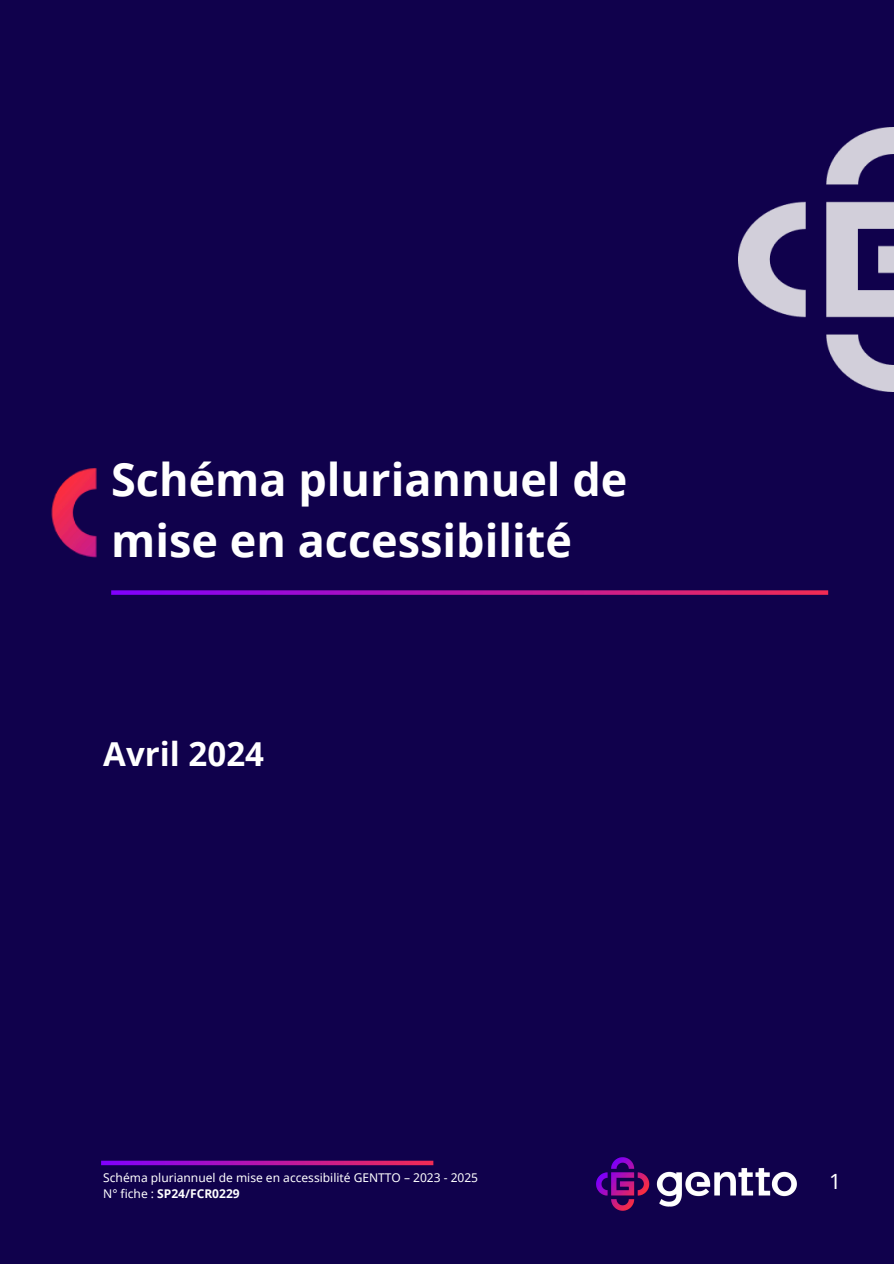
<style>
.page{position:relative;width:894px;height:1264px;background:#fff}
.page>*{position:absolute;margin:0;border:0;box-sizing:border-box;transform-origin:0 0}
.t1{font:700 45px/61.8px "Noto Sans";color:#fff}
.t2{font:700 33px "Noto Sans";color:#fff}
.t3{font:21px "Noto Sans";color:#fff}
.t4{font:12px "Noto Sans";color:#fff}
.t5{font:700 12px "Noto Sans";color:#fff}
.s1{font-weight:400}
</style>
<div class="page">
<div style="left:0;top:0;width:893px;height:1263px;background:#10014c"></div>
<img style="left:51px;top:468px;width:46px;height:90px">
<img style="left:738px;top:127px;width:155px;height:265px">
<svg style="left:111px;top:590px;width:717px;height:5px;background:#a7139e"></svg>
<img style="left:596px;top:1157px;width:201px;height:54px">
<svg style="left:101px;top:1160px;width:332px;height:5px;background:#a0129b"></svg>
<p class="t1" style="left:111px;top:447px;width:517px">Schéma pluriannuel de mise en accessibilité</p>
<h1 class="t2" style="left:103px;top:731px;width:162px">Avril 2024</h1>
<p class="t4" style="left:103px;top:1169px;width:376px">Schéma pluriannuel de mise en accessibilité GENTTO – 2023 - 2025</p>
<p class="t5" style="left:103px;top:1185px;width:138px"><span class="s1">N° fiche :</span> SP24/FCR0229</p>
<h2 class="t3" style="left:828px;top:1166px;width:13px">1</h2>
</div>
